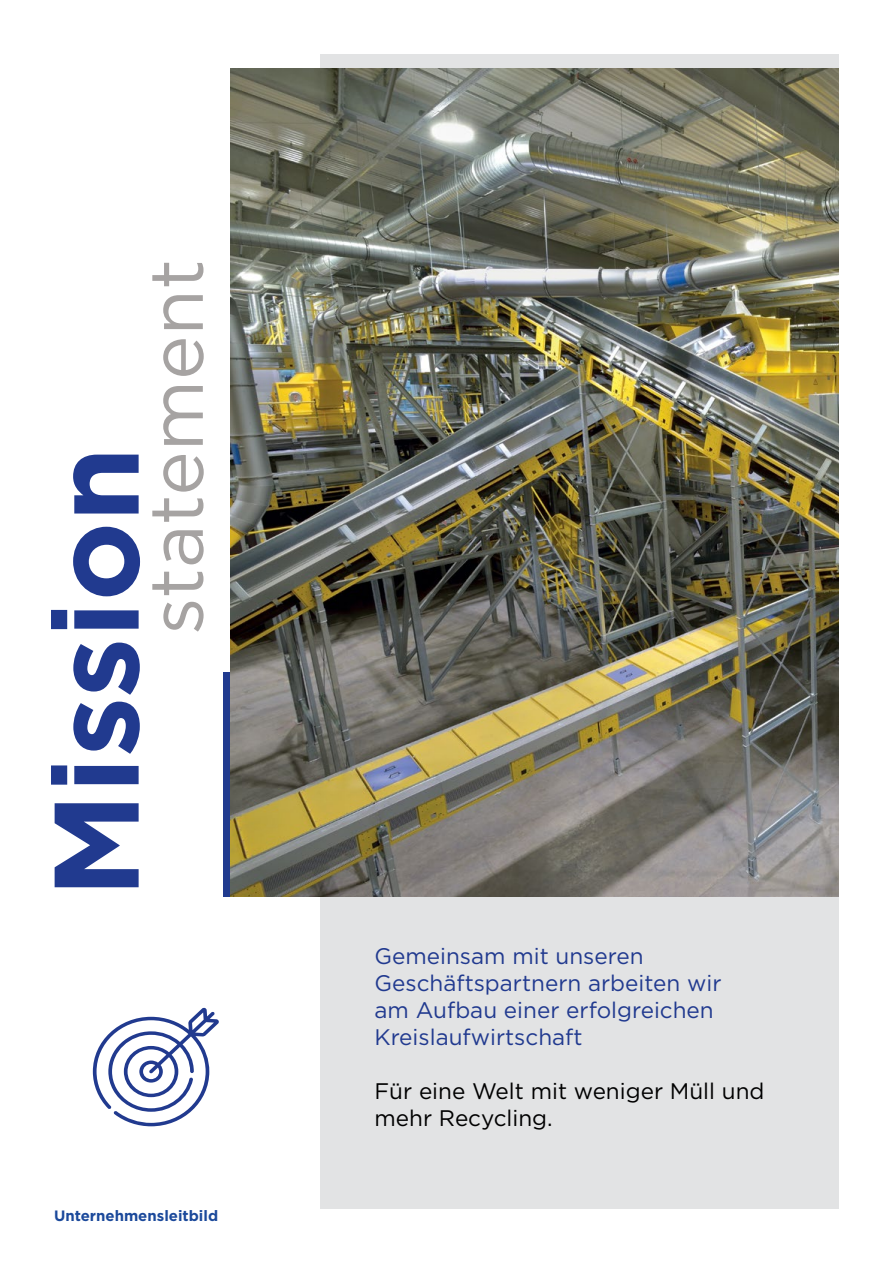
<style>
.page{position:relative;width:893px;height:1263px;background:#fff}
.page>*{position:absolute;margin:0;border:0;box-sizing:border-box;transform-origin:0 0}
.t1{font:700 120px "Gotham";color:#213a8f}
.t2{font:75px "Gotham";color:#a6a3a2}
.t3{font:22.5px/27px "Gotham";color:#213a8f}
.t4{font:22.5px/27px "Gotham";color:#000}
.t5{font:700 15px "Gotham";color:#1b499b}
</style>
<div class="page">
<div style="left:320px;top:54px;width:519px;height:1155px;background:#e2e3e4"></div>
<svg style="left:224px;top:672px;width:7px;height:225px;background:#2f4589"></svg>
<img style="left:231px;top:68px;width:608px;height:829px">
<svg style="left:93px;top:1007px;width:126px;height:119px"></svg>
<h1 class="t1" style="left:17px;top:897px;width:452px;rotate:-90deg">Mission</h1>
<h2 class="t2" style="left:128px;top:635px;width:377px;rotate:-90deg">statement</h2>
<p class="t5" style="left:54px;top:1206px;width:166px">Unternehmensleitbild</p>
<p class="t3" style="left:374px;top:942px;width:348px">Gemeinsam mit unseren<br>Geschäftspartnern arbeiten wir am Aufbau einer erfolgreichen<br>Kreislaufwirtschaft</p>
<p class="t4" style="left:374px;top:1077px;width:391px">Für eine Welt mit weniger Müll und mehr Recycling.</p>
</div>
